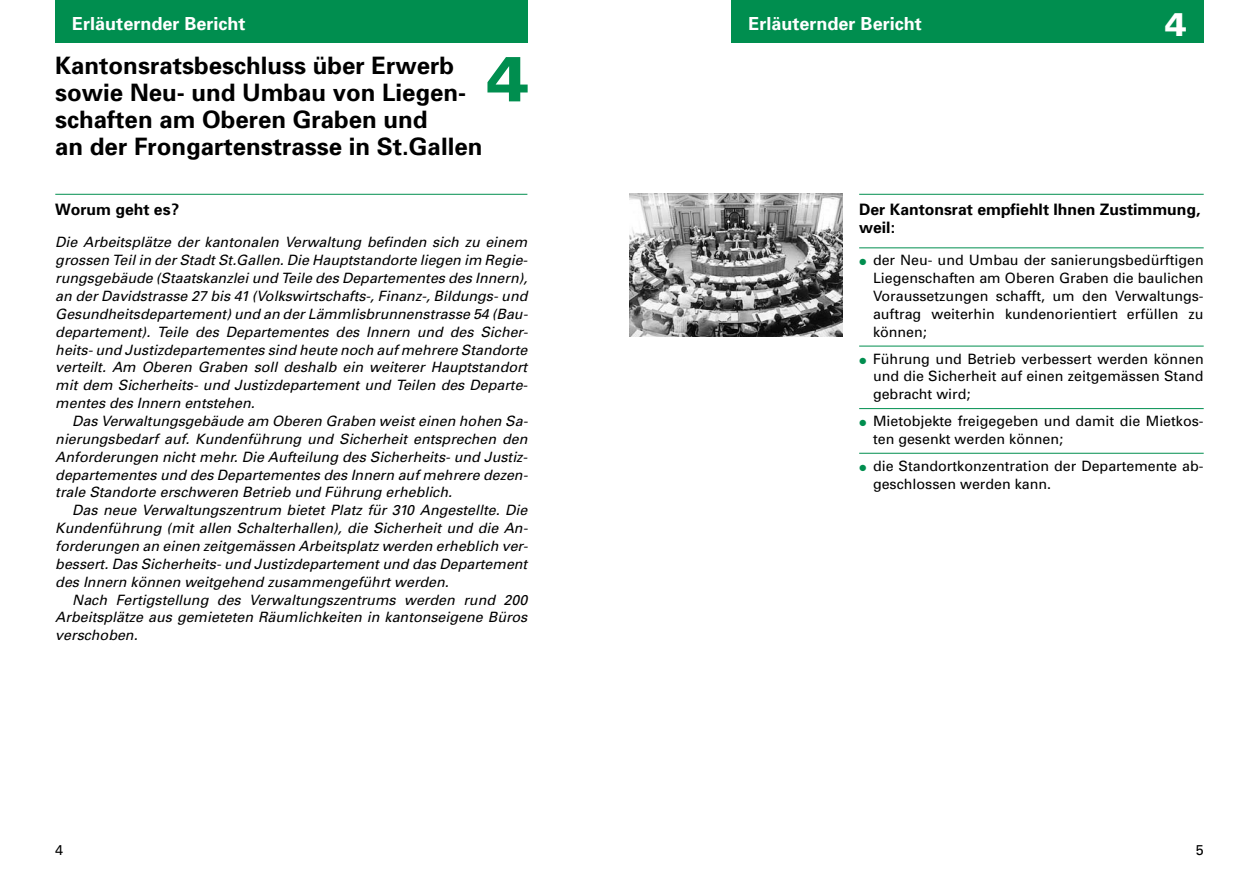
<style>
.page{position:relative;width:1259px;height:893px;background:#fff}
.page>*{position:absolute;margin:0;border:0;box-sizing:border-box;transform-origin:0 0}
.t1{font:900 64.05px "Univers";color:#008e4f}
.t2{font:900 33px "Univers";color:#fff}
.t3{font:700 24px/27px "Univers";color:#000}
.t4{font:700 18px "Univers";color:#fff}
.t5{font:700 15.75px/17.9px "Univers";color:#000}
.t6{font:italic 14.25px/17.9px "Univers";color:#000;text-align:justify}
.t7{font:14.25px/17.9px "Univers";color:#000;text-align:justify}
.s1{font-family:"European Pi Three";font-size:9px;color:#008e4f}
</style>
<div class="page">
<div style="left:55px;top:0;width:472px;height:43px;background:#008e4f"></div>
<div style="left:731px;top:0;width:472px;height:43px;background:#008e4f"></div>
<hr style="left:859px;top:194px;width:344px;height:1px;background:#008e4f">
<hr style="left:859px;top:247px;width:344px;height:1px;background:#008e4f">
<hr style="left:859px;top:346px;width:344px;height:1px;background:#008e4f">
<hr style="left:859px;top:408px;width:344px;height:1px;background:#008e4f">
<hr style="left:859px;top:453px;width:344px;height:1px;background:#008e4f">
<hr style="left:55px;top:194px;width:472px;height:1px;background:#008e4f">
<img style="left:629px;top:194px;width:213px;height:143px">
<p class="t4" style="left:72px;top:13px;width:175px">Erläuternder Bericht</p>
<h3 class="t3" style="left:55px;top:52px;width:428px">Kantonsratsbeschluss über Erwerb sowie Neu- und Umbau von Liegen&shy;schaften am Oberen Graben und<br>an der Frongartenstrasse in St.Gallen</h3>
<h1 class="t1" style="left:486px;top:39px;width:44px">4</h1>
<p class="t5" style="left:55px;top:200px;width:125px">Worum geht es?</p>
<p class="t6" style="left:55px;top:234px;width:474px">Die Arbeitsplätze der kantonalen Verwaltung befinden sich zu einem grossen Teil in der Stadt St.Gallen. Die Hauptstandorte liegen im Regie&shy;rungsgebäude (Staatskanzlei und Teile des Departementes des Innern), an der Davidstrasse 27 bis 41 (Volkswirtschafts-, Finanz-, Bildungs- und Gesundheitsdepartement) und an der Lämmlisbrunnenstrasse 54 (Bau&shy;departement). Teile des Departementes des Innern und des Sicher&shy;heits- und Justizdepartementes sind heute noch auf mehrere Standorte verteilt. Am Oberen Graben soll deshalb ein weiterer Hauptstandort mit dem Sicherheits- und Justizdepartement und Teilen des Departe&shy;mentes des Innern entstehen.</p>
<p class="t6" style="left:55px;top:412px;width:474px;text-indent:17px">Das Verwaltungsgebäude am Oberen Graben weist einen hohen Sa&shy;nierungsbedarf auf. Kundenführung und Sicherheit entsprechen den Anforderungen nicht mehr. Die Aufteilung des Sicherheits- und Justiz&shy;departementes und des Departementes des Innern auf mehrere dezen&shy;trale Standorte erschweren Betrieb und Führung erheblich.</p>
<p class="t6" style="left:55px;top:501px;width:474px;text-indent:17px">Das neue Verwaltungszentrum bietet Platz für 310 Angestellte. Die Kundenführung (mit allen Schalterhallen), die Sicherheit und die An&shy;forderungen an einen zeitgemässen Arbeitsplatz werden erheblich ver&shy;bessert. Das Sicherheits- und Justizdepartement und das Departement des Innern können weitgehend zusammengeführt werden.</p>
<p class="t6" style="left:55px;top:591px;width:473px;text-indent:17px">Nach Fertigstellung des Verwaltungszentrums werden rund 200<br>Arbeitsplätze aus gemieteten Räumlichkeiten in kantonseigene Büros verschoben.</p>
<p class="t7" style="left:55px;top:841px;width:9px">4</p>
<p class="t4" style="left:748px;top:13px;width:175px">Erläuternder Bericht</p>
<h2 class="t2" style="left:1164px;top:3px;width:24px">4</h2>
<p class="t5" style="left:859px;top:200px;width:343px">Der Kantonsrat empfiehlt Ihnen Zustimmung, weil:</p>
<p class="t7" style="left:873px;top:252px;width:332px;text-indent:-14px"><span class="s1">P</span> der Neu- und Umbau der sanierungsbedürftigen Liegenschaften am Oberen Graben die baulichen Voraussetzungen schafft, um den Verwaltungs&shy;auftrag weiterhin kundenorientiert erfüllen zu können;</p>
<p class="t7" style="left:873px;top:350px;width:332px;text-indent:-14px"><span class="s1">P</span> Führung und Betrieb verbessert werden können und die Sicherheit auf einen zeitgemässen Stand gebracht wird;</p>
<p class="t7" style="left:873px;top:412px;width:331px;text-indent:-14px"><span class="s1">P</span> Mietobjekte freigegeben und damit die Mietkos&shy;ten gesenkt werden können;</p>
<p class="t7" style="left:873px;top:457px;width:332px;text-indent:-14px"><span class="s1">P</span> die Standortkonzentration der Departemente ab&shy;geschlossen werden kann.</p>
<p class="t7" style="left:1195px;top:841px;width:9px">5</p>
</div>
